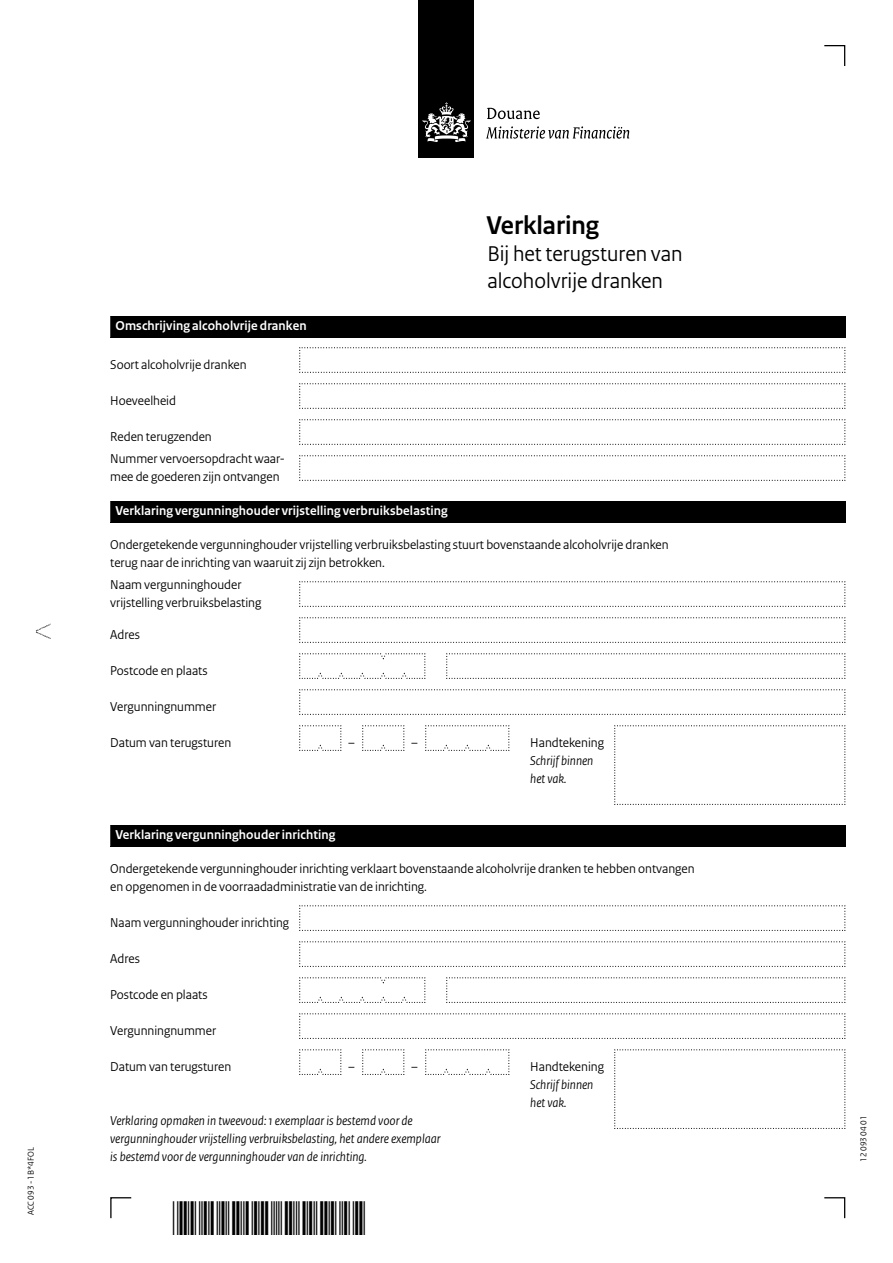
<style>
.page{position:relative;width:893px;height:1263px;background:#fff}
.page>*{position:absolute;margin:0;border:0;box-sizing:border-box;transform-origin:0 0}
.Documenttitel{font:700 27px "Rijksoverheid Sans Heading";color:#000}
.Documenttitel-2{font:22.5px/27px "Rijksoverheid Sans Heading";color:#000}
.Vraag{font:13.5px/18px "Rijksoverheid Sans Heading";color:#000}
.Vraag-2{font:italic 13.5px/18px "Rijksoverheid Sans Heading";color:#000}
.Vraag_12{font:13.5px/18px "Rijksoverheid Sans Heading";color:#000}
.KOP_B{font:700 13.5px "Rijksoverheid Sans Heading";letter-spacing:.01em;color:#fff}
.KOP_D{font:700 13.5px "Rijksoverheid Sans Heading";letter-spacing:.01em;color:#fff}
.t1{font:9px "Rijksoverheid Sans Heading";color:#000}
.s1{font-style:normal}
</style>
<div class="page">
<svg style="left:824px;top:1197px;width:22px;height:22px"></svg>
<svg style="left:110px;top:1197px;width:22px;height:22px"></svg>
<svg style="left:824px;top:45px;width:22px;height:21px"></svg>
<svg style="left:36px;top:624px;width:15px;height:15px"></svg>
<div style="left:419px;top:0;width:55px;height:158px;background:#000"></div>
<svg style="left:423px;top:102px;width:47px;height:40px"></svg>
<svg style="left:487px;top:108px;width:53px;height:11px"></svg>
<svg style="left:486px;top:126px;width:143px;height:13px"></svg>
<svg style="left:299px;top:347px;width:547px;height:26px"></svg>
<svg style="left:299px;top:383px;width:547px;height:26px"></svg>
<svg style="left:299px;top:419px;width:547px;height:26px"></svg>
<svg style="left:299px;top:455px;width:547px;height:26px"></svg>
<svg style="left:299px;top:581px;width:547px;height:26px"></svg>
<svg style="left:299px;top:617px;width:547px;height:26px"></svg>
<svg style="left:299px;top:653px;width:127px;height:26px"></svg>
<svg style="left:446px;top:653px;width:400px;height:26px"></svg>
<svg style="left:299px;top:689px;width:547px;height:26px"></svg>
<svg style="left:299px;top:725px;width:43px;height:26px"></svg>
<svg style="left:362px;top:725px;width:43px;height:26px"></svg>
<svg style="left:425px;top:725px;width:85px;height:26px"></svg>
<svg style="left:614px;top:725px;width:232px;height:80px"></svg>
<svg style="left:299px;top:905px;width:547px;height:26px"></svg>
<svg style="left:299px;top:941px;width:547px;height:26px"></svg>
<svg style="left:299px;top:977px;width:127px;height:26px"></svg>
<svg style="left:446px;top:977px;width:400px;height:26px"></svg>
<svg style="left:299px;top:1013px;width:547px;height:26px"></svg>
<svg style="left:299px;top:1049px;width:43px;height:26px"></svg>
<svg style="left:362px;top:1049px;width:43px;height:26px"></svg>
<svg style="left:425px;top:1049px;width:85px;height:26px"></svg>
<svg style="left:614px;top:1049px;width:232px;height:80px"></svg>
<div style="left:110px;top:316px;width:735px;height:21px;background:#000"></div>
<div style="left:110px;top:501px;width:735px;height:21px;background:#000"></div>
<div style="left:110px;top:825px;width:735px;height:21px;background:#000"></div>
<p class="t1" style="left:26px;top:1215px;width:69px;rotate:-90deg">ACC 093 - 1B*4FOL</p>
<h1 class="Documenttitel" style="left:486px;top:210px;width:114px">Verklaring</h1>
<h1 class="Documenttitel-2" style="left:487px;top:240px;width:197px">Bij het terugsturen van alcoholvrije dranken</h1>
<h2 class="KOP_D" style="left:116px;top:318px;width:193px">Omschrijving alcoholvrije dranken</h2>
<p class="Vraag" style="left:110px;top:356px;width:138px">Soort alcoholvrije dranken</p>
<p class="Vraag" style="left:110px;top:392px;width:67px">Hoeveelheid</p>
<p class="Vraag" style="left:110px;top:428px;width:103px">Reden terugzenden</p>
<p class="Vraag_12" style="left:110px;top:450px;width:174px">Nummer vervoersopdracht waar&shy;mee de goederen zijn ontvangen</p>
<h2 class="KOP_B" style="left:116px;top:503px;width:334px">Verklaring vergunninghouder vrijstelling verbruiksbelasting</h2>
<p class="Vraag" style="left:110px;top:536px;width:560px">Ondergetekende vergunninghouder vrijstelling verbruiksbelasting stuurt bovenstaande alcoholvrije dranken terug naar de inrichting van waaruit zij zijn betrokken.</p>
<p class="Vraag_12" style="left:110px;top:576px;width:153px">Naam vergunninghouder vrijstelling verbruiksbelasting</p>
<p class="Vraag" style="left:110px;top:626px;width:31px">Adres</p>
<p class="Vraag" style="left:110px;top:662px;width:99px">Postcode en plaats</p>
<p class="Vraag" style="left:110px;top:698px;width:107px">Vergunningnummer</p>
<p class="Vraag" style="left:110px;top:734px;width:123px">Datum van terugsturen</p>
<p class="Vraag-2" style="left:530px;top:734px;width:75px"><span class="s1">Handtekening<br></span>Schrijf binnen het vak.</p>
<h2 class="KOP_B" style="left:116px;top:827px;width:221px">Verklaring vergunninghouder inrichting</h2>
<p class="Vraag" style="left:110px;top:860px;width:586px">Ondergetekende vergunninghouder inrichting verklaart bovenstaande alcoholvrije dranken te hebben ontvangen en opgenomen in de voorraadadministratie van de inrichting.</p>
<p class="Vraag" style="left:110px;top:914px;width:180px">Naam vergunninghouder inrichting</p>
<p class="Vraag" style="left:110px;top:950px;width:31px">Adres</p>
<p class="Vraag" style="left:110px;top:986px;width:99px">Postcode en plaats</p>
<p class="Vraag" style="left:110px;top:1022px;width:107px">Vergunningnummer</p>
<p class="Vraag" style="left:110px;top:1058px;width:123px">Datum van terugsturen</p>
<p class="Vraag-2" style="left:530px;top:1058px;width:75px"><span class="s1">Handtekening<br></span>Schrijf binnen het vak.</p>
<p class="Vraag-2" style="left:110px;top:1112px;width:332px">Verklaring opmaken in tweevoud: 1 exemplaar is bestemd voor de vergunninghouder vrijstelling verbruiksbelasting, het andere exemplaar is bestemd voor de vergunninghouder van de inrichting.</p>
<p class="t1" style="left:858px;top:1161px;width:47px;rotate:-90deg">12 093 04 01</p>
</div>
